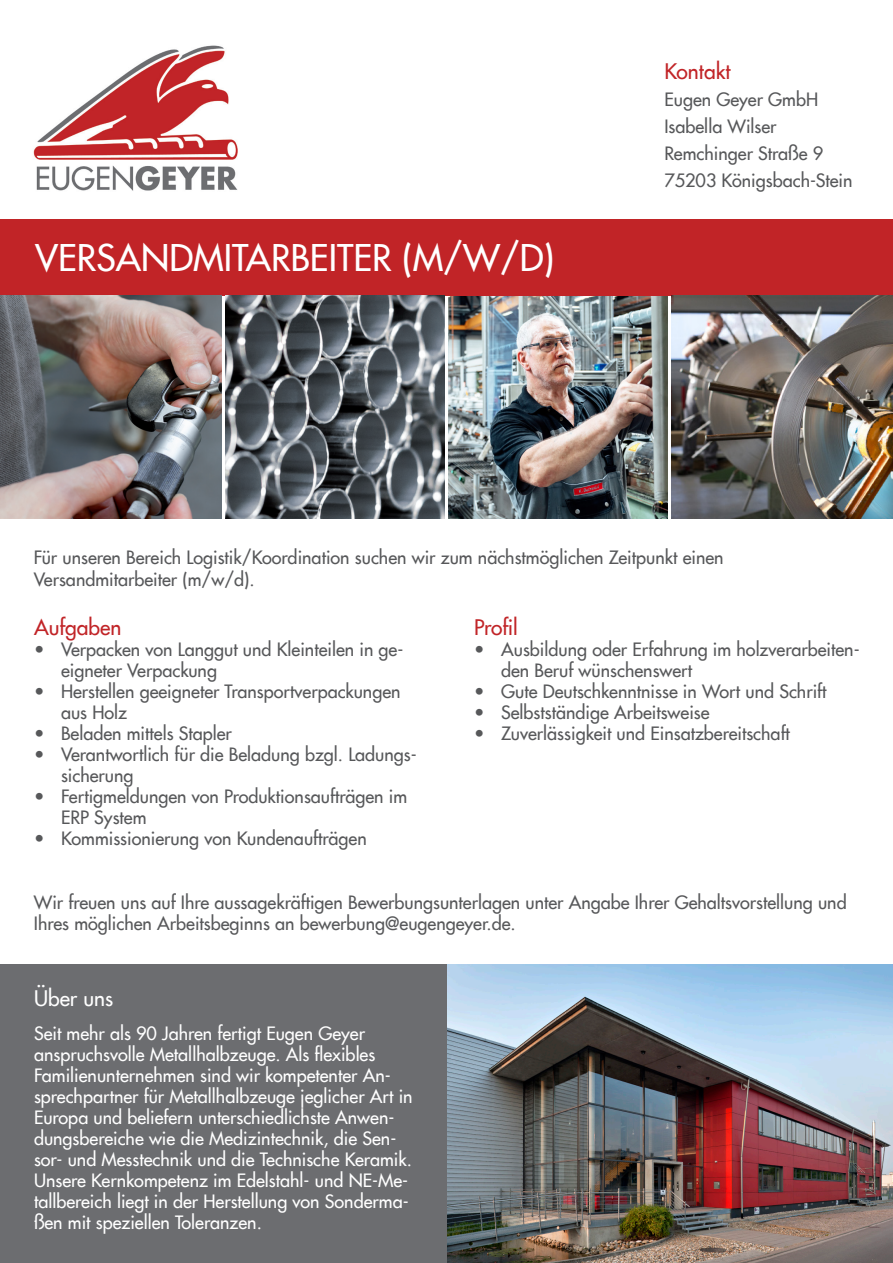
<style>
.page{position:relative;width:893px;height:1263px;background:#fff}
.page>*{position:absolute;margin:0;border:0;box-sizing:border-box;transform-origin:0 0}
.t1{font:500 36px "Futura Com";color:#fff}
.t2{font:500 21px "Futura Com";color:#c12427}
.t3{font:500 21px "Futura Com";color:#fff}
.t4{font:500 18px/21px "Futura Com";color:#57585a}
.t5{font:500 18px/21px "Futura Com";color:#fff}
</style>
<div class="page">
<img style="left:446px;top:965px;width:447px;height:298px">
<div style="left:0;top:965px;width:446px;height:298px;background:#6c6d70"></div>
<img style="left:449px;top:296px;width:219px;height:223px">
<div style="left:0;top:219px;width:893px;height:77px;background:#c12427"></div>
<img style="left:33px;top:45px;width:205px;height:146px">
<img style="left:672px;top:296px;width:221px;height:223px">
<img style="left:225px;top:296px;width:219px;height:223px">
<img style="left:0;top:296px;width:221px;height:223px">
<p class="t1" style="left:35px;top:231px;width:521px">VERSANDMITARBEITER (M/W/D)</p>
<p class="t2" style="left:664px;top:55px;width:68px">Kontakt</p>
<p class="t4" style="left:664px;top:88px;width:155px">Eugen Geyer GmbH</p>
<p class="t4" style="left:664px;top:115px;width:114px">Isabella Wilser</p>
<p class="t4" style="left:664px;top:142px;width:160px">Remchinger Straße 9</p>
<p class="t4" style="left:664px;top:169px;width:190px">75203 Königsbach-Stein</p>
<p class="t4" style="left:34px;top:546px;width:691px">Für unseren Bereich Logistik/Koordination suchen wir zum nächstmöglichen Zeitpunkt einen</p>
<p class="t4" style="left:34px;top:568px;width:222px">Versandmitarbeiter (m/w/d).</p>
<p class="t2" style="left:34px;top:612px;width:89px">Aufgaben</p>
<p class="t4" style="left:61px;top:638px;width:344px;text-indent:-27px">• Verpacken von Langgut und Kleinteilen in ge&shy;eigneter Verpackung</p>
<p class="t4" style="left:61px;top:680px;width:341px;text-indent:-27px">• Herstellen geeigneter Transportverpackungen aus Holz</p>
<p class="t4" style="left:34px;top:722px;width:199px">• Beladen mittels Stapler</p>
<p class="t4" style="left:61px;top:743px;width:357px;text-indent:-27px">• Verantwortlich für die Beladung bzgl. Ladungs&shy;sicherung</p>
<p class="t4" style="left:61px;top:785px;width:348px;text-indent:-27px">• Fertigmeldungen von Produktionsaufträgen im<br>ERP System</p>
<p class="t4" style="left:34px;top:827px;width:334px">• Kommissionierung von Kundenaufträgen</p>
<p class="t2" style="left:474px;top:612px;width:45px">Profil</p>
<p class="t4" style="left:501px;top:638px;width:360px;text-indent:-27px">• Ausbildung oder Erfahrung im holzverarbeiten&shy;den Beruf wünschenswert</p>
<p class="t4" style="left:474px;top:680px;width:354px">• Gute Deutschkenntnisse in Wort und Schrift</p>
<p class="t4" style="left:474px;top:701px;width:237px">• Selbstständige Arbeitsweise</p>
<p class="t4" style="left:474px;top:722px;width:317px">• Zuverlässigkeit und Einsatzbereitschaft</p>
<p class="t4" style="left:34px;top:891px;width:814px">Wir freuen uns auf Ihre aussagekräftigen Bewerbungsunterlagen unter Angabe Ihrer Gehaltsvorstellung und<br>Ihres möglichen Arbeitsbeginns an bewerbung@eugengeyer.de.</p>
<p class="t3" style="left:34px;top:982px;width:81px">Über uns</p>
<p class="t5" style="left:34px;top:1022px;width:380px">Seit mehr als 90 Jahren fertigt Eugen Geyer anspruchsvolle Metallhalbzeuge. Als flexibles Familienunternehmen sind wir kompetenter An&shy;sprechpartner für Metallhalbzeuge jeglicher Art in Europa und beliefern unterschiedlichste Anwen&shy;dungsbereiche wie die Medizintechnik, die Sen&shy;sor- und Messtechnik und die Technische Keramik.<br>Unsere Kernkompetenz im Edelstahl- und NE-Me&shy;tallbereich liegt in der Herstellung von Sonderma&shy;ßen mit speziellen Toleranzen.</p>
</div>
